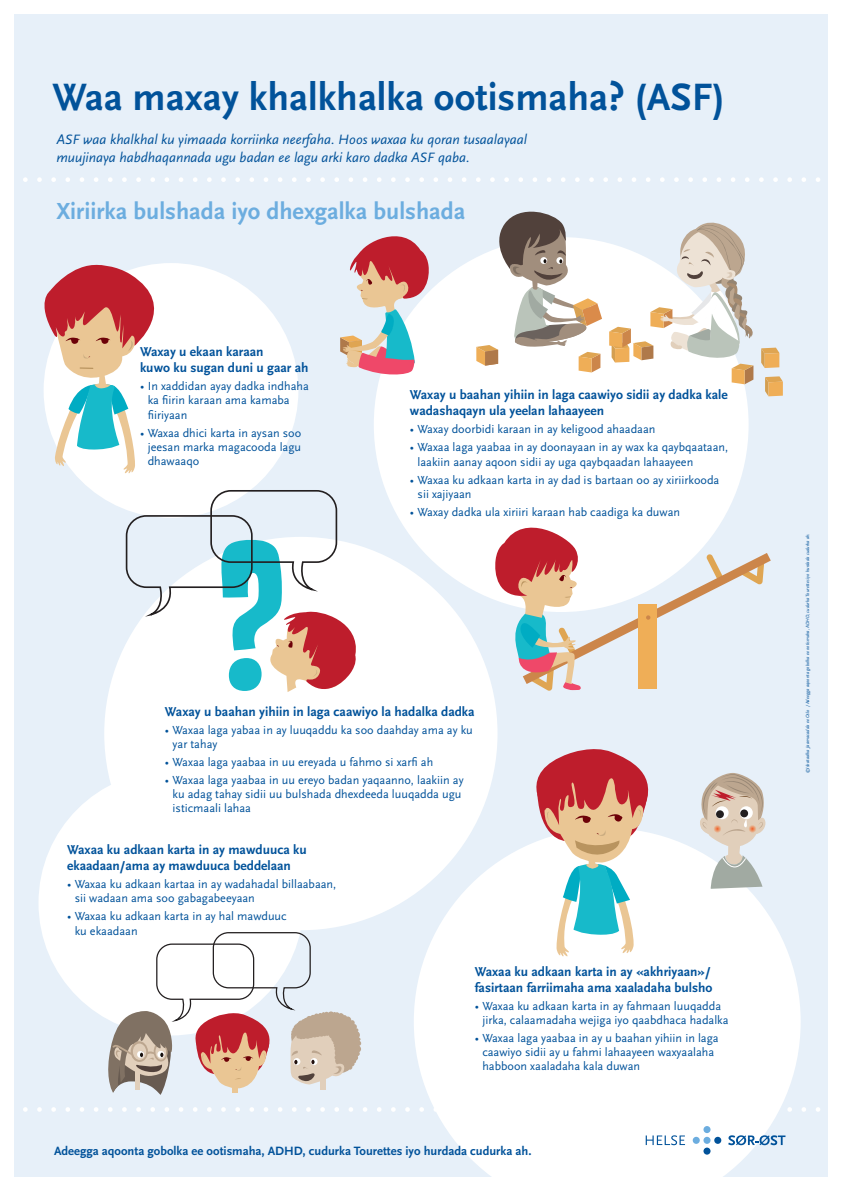
<style>
.page{position:relative;width:842px;height:1191px;background:#fff}
.page>*{position:absolute;margin:0;border:0;box-sizing:border-box;transform-origin:0 0}
.t1{font:700 39.8px "Scala Sans OT";color:#01529a}
.t2{font:700 24.3px "Scala Sans OT";color:#6caddf}
.t3{font:italic 14.2px/17.5px "Scala Sans OT";color:#01529a}
.t4{font:700 13.5px/16.2px "Scala Sans OT";color:#01529a}
.t5{font:700 12.6px "Scala Sans OT";color:#01529a}
.t6{font:12.2px/14.2px "Scala Sans OT";color:#01529a}
.t7{font:italic 4.7px "Scala Sans OT";color:#01529a}
</style>
<div class="page">
<div style="left:14px;top:14px;width:814px;height:1162px;background:#e7f0f9"></div>
<div style="left:44px;top:263px;width:254px;height:255px;background:#fff;border-radius:50%"></div>
<svg style="left:23px;top:177px;width:797px;height:5px"></svg>
<div style="left:374px;top:237px;width:375px;height:375px;background:#fff;border-radius:50%"></div>
<div style="left:38px;top:770px;width:265px;height:265px;background:#fff;border-radius:50%"></div>
<div style="left:104px;top:537px;width:393px;height:393px;background:#fff;border-radius:50%"></div>
<svg style="left:414px;top:829px;width:387px;height:348px;fill:#fff"></svg>
<div style="left:703px;top:1126px;width:7px;height:7px;background:#6caddf;border-radius:50%"></div>
<svg style="left:703px;top:1136px;width:7px;height:7px"></svg>
<div style="left:693px;top:1136px;width:7px;height:7px;background:#6caddf;border-radius:50%"></div>
<div style="left:714px;top:1136px;width:7px;height:7px;background:#01529a;border-radius:50%"></div>
<div style="left:703px;top:1147px;width:7px;height:7px;background:#01529a;border-radius:50%"></div>
<svg style="left:646px;top:1135px;width:39px;height:10px"></svg>
<svg style="left:728px;top:1135px;width:57px;height:10px"></svg>
<svg style="left:44px;top:264px;width:111px;height:209px"></svg>
<svg style="left:340px;top:236px;width:95px;height:140px"></svg>
<svg style="left:609px;top:222px;width:174px;height:174px"></svg>
<svg style="left:476px;top:211px;width:126px;height:161px"></svg>
<svg style="left:125px;top:490px;width:234px;height:202px"></svg>
<svg style="left:698px;top:773px;width:69px;height:115px"></svg>
<svg style="left:514px;top:749px;width:146px;height:207px"></svg>
<svg style="left:23px;top:1107px;width:797px;height:4px"></svg>
<svg style="left:108px;top:932px;width:253px;height:162px"></svg>
<svg style="left:488px;top:511px;width:283px;height:180px"></svg>
<h1 class="t1" style="left:52px;top:75px;width:674px">Waa maxay khalkhalka ootismaha? (ASF)</h1>
<p class="t3" style="left:56px;top:131px;width:472px">ASF waa khalkhal ku yimaada korriinka neerfaha. Hoos waxaa ku qoran tusaalayaal muujinaya habdhaqannada ugu badan ee lagu arki karo dadka ASF qaba.</p>
<h2 class="t2" style="left:56px;top:198px;width:410px">Xiriirka bulshada iyo dhexgalka bulshada</h2>
<p class="t4" style="left:140px;top:344px;width:170px">Waxay u ekaan karaan<br>kuwo ku sugan duni u gaar ah</p>
<p class="t6" style="left:148px;top:379px;width:163px;text-indent:-8px">• In xaddidan ayay dadka indhaha ka fiirin karaan ama kamaba fiiriyaan</p>
<p class="t6" style="left:148px;top:426px;width:155px;text-align:justify;text-indent:-8px">• Waxaa dhici karta in aysan soo jeesan marka magacooda lagu dhawaaqo</p>
<p class="t4" style="left:410px;top:387px;width:319px">Waxay u baahan yihiin in laga caawiyo sidii ay dadka kale wadashaqayn ula yeelan lahaayeen</p>
<p class="t6" style="left:410px;top:422px;width:247px">• Waxay doorbidi karaan in ay keligood ahaadaan</p>
<p class="t6" style="left:417px;top:440px;width:312px;text-indent:-8px">• Waxaa laga yaabaa in ay doonayaan in ay wax ka qaybqaataan, laakiin aanay aqoon sidii ay uga qaybqaadan lahaayeen</p>
<p class="t6" style="left:417px;top:473px;width:303px;text-indent:-8px">• Waxaa ku adkaan karta in ay dad is bartaan oo ay xiriirkooda sii xajiyaan</p>
<p class="t6" style="left:410px;top:505px;width:272px">• Waxay dadka ula xiriiri karaan hab caadiga ka duwan</p>
<p class="t4" style="left:165px;top:703px;width:311px">Waxay u baahan yihiin in laga caawiyo la hadalka dadka</p>
<p class="t6" style="left:173px;top:723px;width:302px;text-indent:-8px">• Waxaa laga yabaa in ay luuqaddu ka soo daahday ama ay ku yar tahay</p>
<p class="t6" style="left:165px;top:755px;width:270px">• Waxaa laga yaabaa in uu ereyada u fahmo si xarfi ah</p>
<p class="t6" style="left:173px;top:773px;width:292px;text-indent:-8px">• Waxaa laga yaabaa in uu ereyo badan yaqaanno, laakiin ay ku adag tahay sidii uu bulshada dhexdeeda luuqadda ugu isticmaali lahaa</p>
<p class="t4" style="left:67px;top:841px;width:241px">Waxaa ku adkaan karta in ay mawduuca ku ekaadaan/ama ay mawduuca beddelaan</p>
<p class="t6" style="left:75px;top:877px;width:263px;text-indent:-8px">• Waxaa ku adkaan kartaa in ay wadahadal billaabaan, sii wadaan ama soo gabagabeeyaan</p>
<p class="t6" style="left:75px;top:909px;width:213px;text-indent:-8px">• Waxaa ku adkaan karta in ay hal mawduuc ku ekaadaan</p>
<p class="t4" style="left:475px;top:963px;width:239px">Waxaa ku adkaan karta in ay «akhriyaan»/ fasirtaan farriimaha ama xaaladaha bulsho</p>
<p class="t6" style="left:482px;top:999px;width:248px;text-indent:-8px">• Waxaa ku adkaan karta in ay fahmaan luuqadda jirka, calaamadaha wejiga iyo qaabdhaca hadalka</p>
<p class="t6" style="left:482px;top:1031px;width:238px;text-indent:-8px">• Waxaa laga yaabaa in ay u baahan yihiin in laga caawiyo sidii ay u fahmi lahaayeen waxyaalaha habboon xaaladaha kala duwan</p>
<p class="t5" style="left:54px;top:1143px;width:479px">Adeegga aqoonta gobolka ee ootismaha, ADHD, cudurka Tourettes iyo hurdada cudurka ah.</p>
<p class="t7" style="left:805px;top:773px;width:241px;rotate:-90deg">©Isbataalka Jaamacadda ee Oslo / Adeegga aqoonta gobolka ee ootismaha, ADHD, cudurka Tourettes iyo hurdada cudurka ah.</p>
</div>
